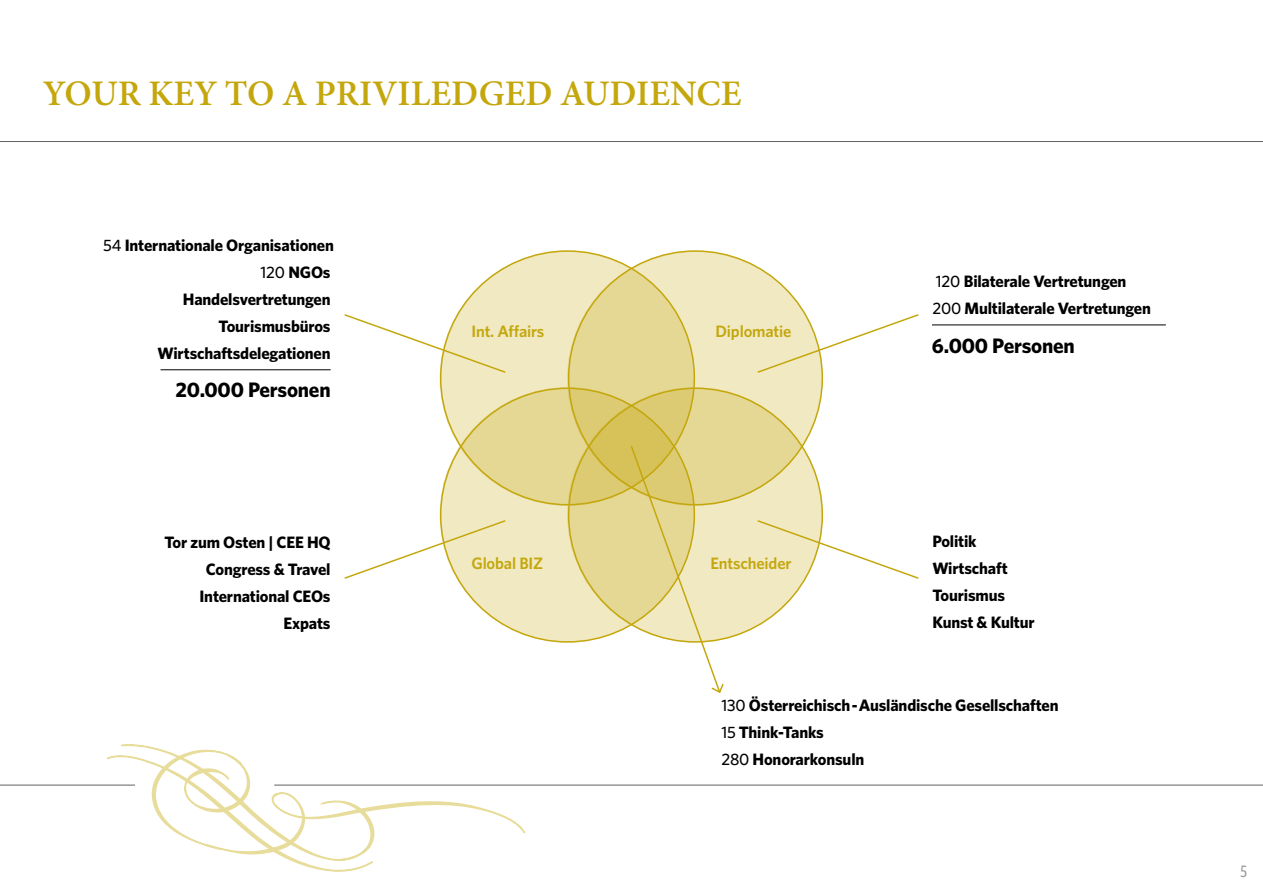
<style>
.page{position:relative;width:1263px;height:893px;background:#fff}
.page>*{position:absolute;margin:0;border:0;box-sizing:border-box;transform-origin:0 0}
.t1{font:600 36px "Minion Pro";color:#c4a70c}
.t2{font:700 21px "Whitney";letter-spacing:-.01em;color:#000}
.t3{font:700 16.5px/27px "Whitney";letter-spacing:-.01em;color:#000}
.t4{font:600 16.5px "Whitney";letter-spacing:-.01em;color:#c4a70c}
.t5{font:500 16.5px "Whitney Condensed";color:#9c9c9c}
.s1{font-weight:500}
</style>
<div class="page">
<div style="left:440px;top:251px;width:255px;height:255px;background:#f0e9c2;border-radius:50%"></div>
<svg style="left:440px;top:387px;width:255px;height:255px;fill:#f0e9c2"></svg>
<svg style="left:567px;top:251px;width:255px;height:255px;fill:#f0e9c2"></svg>
<svg style="left:567px;top:387px;width:255px;height:255px"></svg>
<svg style="left:344px;top:313px;width:162px;height:61px"></svg>
<svg style="left:756px;top:313px;width:163px;height:61px"></svg>
<svg style="left:344px;top:519px;width:163px;height:61px"></svg>
<svg style="left:756px;top:519px;width:163px;height:61px"></svg>
<svg style="left:629px;top:445px;width:96px;height:248px"></svg>
<hr style="left:161px;top:369px;width:170px;height:1px;background:#000">
<hr style="left:932px;top:325px;width:234px;height:1px;background:#000">
<hr style="left:0;top:141px;width:1263px;height:1px;background:#626261">
<hr style="left:274px;top:785px;width:989px;height:1px;background:#626261">
<hr style="left:0;top:785px;width:135px;height:1px;background:#626261">
<svg style="left:106px;top:744px;width:421px;height:128px"></svg>
<h1 class="t1" style="left:43px;top:69px;width:700px">YOUR KEY TO A PRIVILEDGED AUDIENCE</h1>
<p class="t3" style="left:103px;top:231px;width:232px;text-align:right"><span class="s1">54</span> Internationale Organisationen<br><span class="s1">120</span> NGOs<br>Handelsvertretungen<br>Tourismusbüros<br>Wirtschaftsdelegationen</p>
<p class="t2" style="left:176px;top:375px;width:157px">20.000 Personen</p>
<p class="t3" style="left:164px;top:529px;width:168px;text-align:right">Tor zum Osten | CEE HQ<br>Congress &amp; Travel<br>International CEOs<br>Expats</p>
<p class="t4" style="left:471px;top:321px;width:74px">Int. Affairs</p>
<p class="t4" style="left:471px;top:553px;width:73px">Global BIZ</p>
<p class="t4" style="left:715px;top:321px;width:77px">Diplomatie</p>
<p class="t4" style="left:710px;top:553px;width:83px">Entscheider</p>
<p class="t3" style="left:932px;top:267px;width:220px"><span class="s1">120</span> Bilaterale Vertretungen<br><span class="s1">200</span> Multilaterale Vertretungen</p>
<p class="t2" style="left:932px;top:331px;width:144px">6.000 Personen</p>
<p class="t3" style="left:932px;top:528px;width:104px">Politik<br>Wirtschaft<br>Tourismus<br>Kunst &amp; Kultur</p>
<p class="t3" style="left:721px;top:691px;width:339px"><span class="s1">130</span> Österreichisch-Ausländische Gesellschaften<br><span class="s1">15</span> Think-Tanks<br><span class="s1">280</span> Honorarkonsuln</p>
<p class="t5" style="left:1240px;top:861px;width:8px">5</p>
</div>
